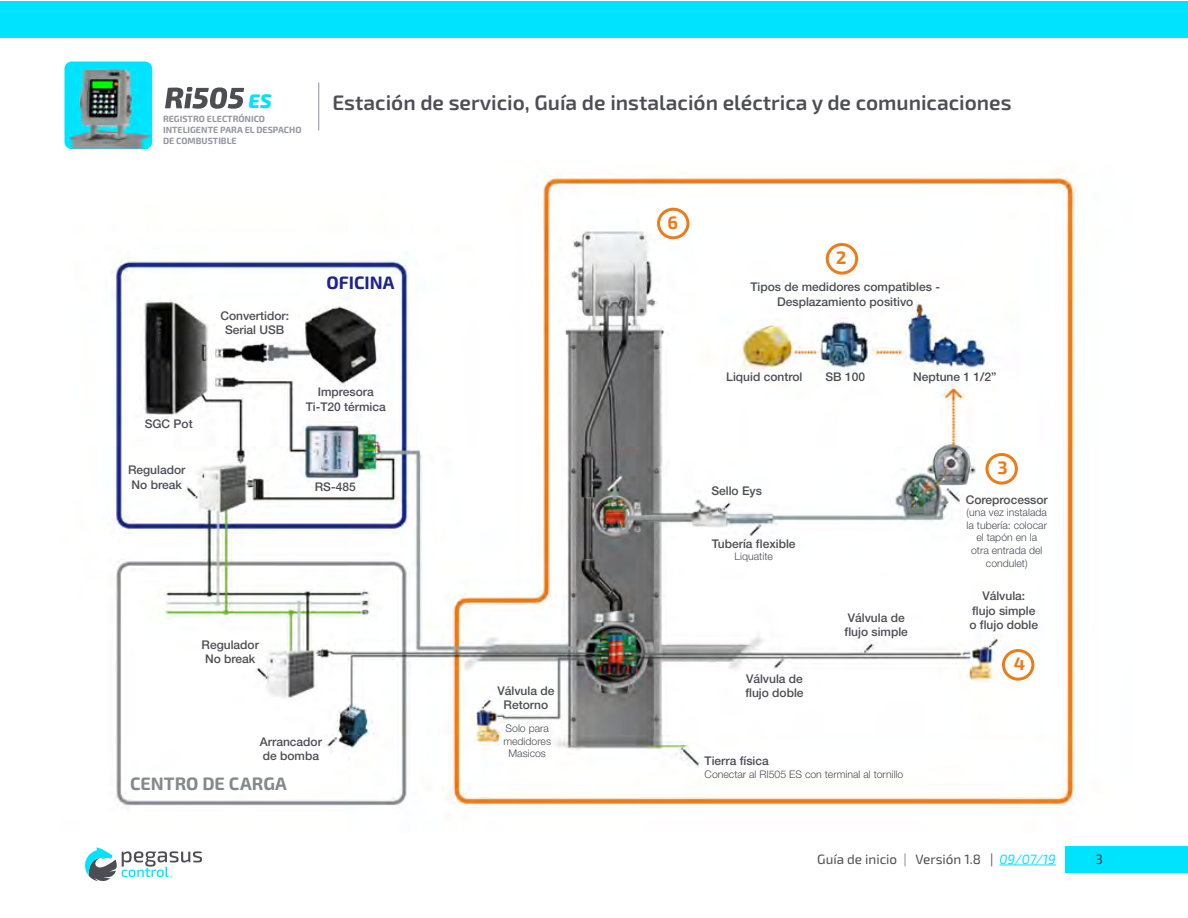
<style>
.page{position:relative;width:1188px;height:918px;background:#fff}
.page>*{position:absolute;margin:0;border:0;box-sizing:border-box;transform-origin:0 0}
.t1{font:600 21px "Exo 2";color:#4d4d54}
.t2{font:italic 800 19.65px "Exo 2";color:#00e3ff}
.t3{font:700 18px "Exo 2";color:#85898c}
.t4{font:700 18px "Exo 2";letter-spacing:-.005em;color:#1f248c}
.t5{font:700 18px "Exo 2";color:#ed7b18}
.t6{font:13.5px "Exo 2";color:#4d4d54}
.t7{font:500 13.5px "Exo 2";color:#4d4d54}
.t8{font:500 12px/14.4px "Helvetica Neue";color:#4d4d54;text-align:center}
.t9{font:300 10.5px/12.6px "Helvetica Neue";color:#4d4d54;text-align:center}
.t10{font:700 9px/10.8px "Exo 2";color:#9696a2}
.s1{color:#828287}
.s2{font-style:italic;color:#00e3ff}
</style>
<div class="page">
<div style="left:0;top:1px;width:1188px;height:36px;background:#00e3ff"></div>
<div style="left:1066px;top:846px;width:122px;height:27px;background:#00e3ff"></div>
<hr style="left:1000px;top:865px;width:56px;height:1px;background:#00e3ff">
<svg style="left:85px;top:847px;width:117px;height:34px"></svg>
<hr style="left:318px;top:82px;width:1px;height:48px;background:#9696a2">
<div style="left:64px;top:61px;width:88px;height:88px;background:#00e3ff;border-radius:7px"></div>
<img style="left:70px;top:69px;width:82px;height:80px">
<svg style="left:165px;top:87px;width:79px;height:22px"></svg>
<img style="left:109px;top:174px;width:971px;height:635px">
<div style="left:657px;top:208px;width:32px;height:31px;border:3px solid #ed7b18;border-radius:50%"></div>
<div style="left:826px;top:243px;width:32px;height:32px;border:3px solid #ed7b18;border-radius:50%"></div>
<div style="left:986px;top:453px;width:32px;height:32px;border:3px solid #ed7b18;border-radius:50%"></div>
<div style="left:1002px;top:649px;width:32px;height:32px;border:3px solid #ed7b18;border-radius:50%"></div>
<h2 class="t2" style="left:248px;top:86px;width:25px">ES</h2>
<h1 class="t1" style="left:332px;top:90px;width:681px">Estación de servicio, Guía de instalación eléctrica y de comunicaciones</h1>
<p class="t10" style="left:163px;top:113px;width:140px">REGISTRO ELECTRÓNICO<br>INTELIGENTE PARA EL DESPACHO<br>DE COMBUSTIBLE</p>
<p class="t8" style="left:145px;top:416px;width:49px">SGC Pot</p>
<p class="t8" style="left:128px;top:463px;width:59px;text-align:left">Regulador<br>No break</p>
<p class="t8" style="left:220px;top:308px;width:70px">Convertidor:<br>Serial USB</p>
<h3 class="t4" style="left:327px;top:269px;width:69px">OFICINA</h3>
<p class="t8" style="left:306px;top:385px;width:82px">Impresora<br>Ti-T20 térmica</p>
<p class="t8" style="left:315px;top:479px;width:42px">RS-485</p>
<p class="t8" style="left:202px;top:637px;width:59px;text-align:left">Regulador<br>No break</p>
<p class="t8" style="left:260px;top:734px;width:64px;text-align:left">Arrancador de bomba</p>
<h3 class="t3" style="left:130px;top:770px;width:158px">CENTRO DE CARGA</h3>
<p class="t8" style="left:497px;top:683px;width:58px">Válvula de<br>Retorno</p>
<p class="t9" style="left:503px;top:722px;width:49px">Solo para medidores<br>Masicos</p>
<h3 class="t5" style="left:668px;top:209px;width:12px">6</h3>
<h3 class="t5" style="left:836px;top:245px;width:12px">2</h3>
<p class="t8" style="left:750px;top:280px;width:191px">Tipos de medidores compatibles -<br>Desplazamiento positivo</p>
<p class="t8" style="left:726px;top:370px;width:78px">Liquid control</p>
<p class="t8" style="left:825px;top:370px;width:41px">SB 100</p>
<p class="t8" style="left:913px;top:370px;width:85px">Neptune 1 1/2”</p>
<p class="t8" style="left:711px;top:484px;width:52px">Sello Eys</p>
<p class="t8" style="left:712px;top:536px;width:85px">Tubería flexible</p>
<p class="t9" style="left:735px;top:550px;width:40px">Liquatite</p>
<p class="t8" style="left:745px;top:671px;width:60px;text-align:left">Válvula de flujo doble</p>
<p class="t8" style="left:705px;top:754px;width:66px">Tierra física</p>
<p class="t8" style="left:845px;top:610px;width:65px;text-align:left">Válvula de flujo simple</p>
<p class="t9" style="left:705px;top:767px;width:200px">Conectar al RI505 ES con terminal al tornillo</p>
<h3 class="t5" style="left:997px;top:455px;width:12px">3</h3>
<p class="t8" style="left:966px;top:492px;width:84px">Coreprocessor</p>
<p class="t9" style="left:967px;top:506px;width:82px">(una vez instalada la tubería: colocar el tapón en la otra entrada del condulet)</p>
<p class="t8" style="left:969px;top:589px;width:70px">Válvula: flujo simple o flujo doble</p>
<h3 class="t5" style="left:1014px;top:651px;width:13px">4</h3>
<p class="t6" style="left:817px;top:851px;width:240px">Guía de inicio <span class="s1">|</span> Versión 1.8 | <span class="s2">09/07/19</span></p>
<p class="t7" style="left:1096px;top:849px;width:9px">3</p>
</div>
